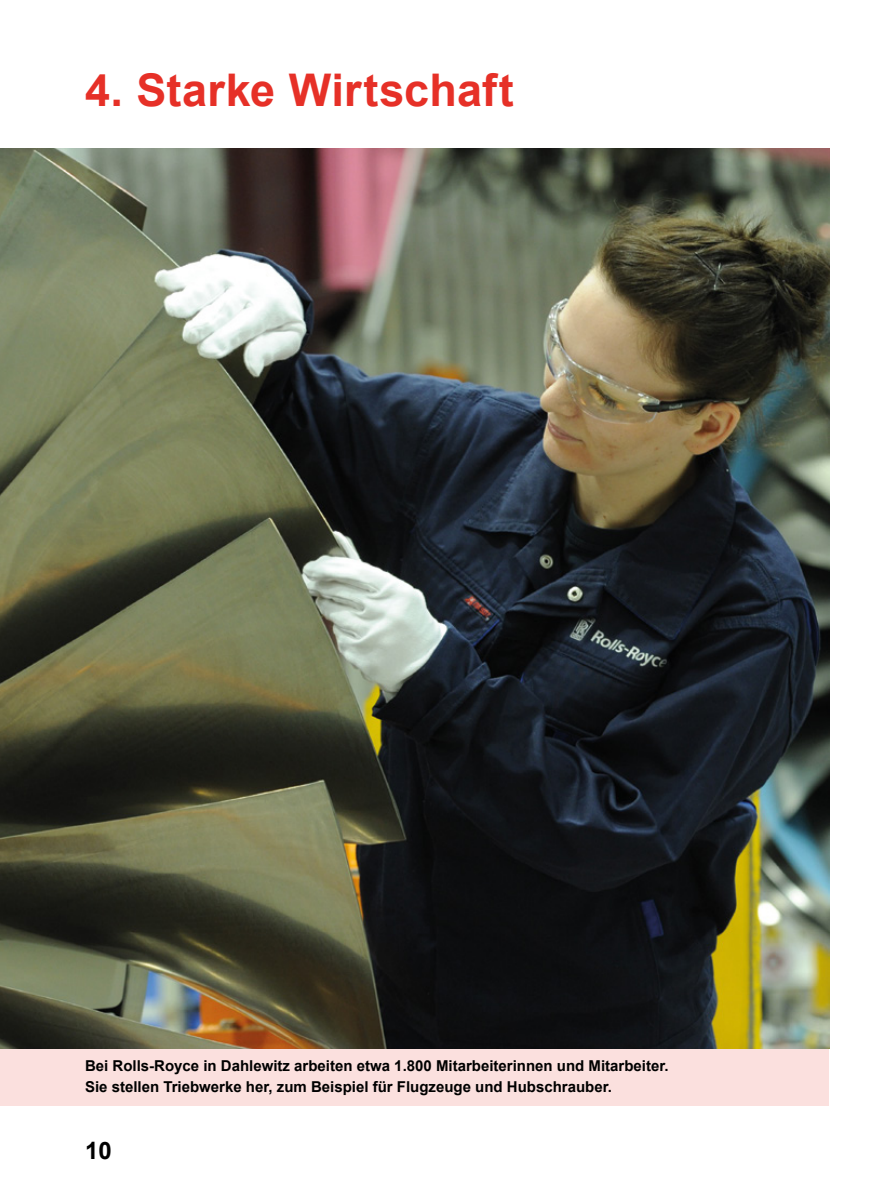
<style>
.page{position:relative;width:893px;height:1191px;background:#fff}
.page>*{position:absolute;margin:0;border:0;box-sizing:border-box;transform-origin:0 0}
.t1{font:700 45px "Arial";letter-spacing:.005em;color:#e63027}
.t2{font:700 24px "Arial";color:#000}
.t3{font:700 15px/21px "Arial";color:#000}
</style>
<div class="page">
<div style="left:0;top:1048px;width:829px;height:58px;background:#fbe0de"></div>
<img style="left:0;top:149px;width:829px;height:899px">
<h1 class="t1" style="left:85px;top:61px;width:430px">4. Starke Wirtschaft</h1>
<p class="t3" style="left:85px;top:1055px;width:585px">Bei Rolls-Royce in Dahlewitz arbeiten etwa 1.800 Mitarbeiterinnen und Mitarbeiter.<br>Sie stellen Triebwerke her, zum Beispiel für Flugzeuge und Hubschrauber.</p>
<h2 class="t2" style="left:85px;top:1134px;width:28px">10</h2>
</div>
